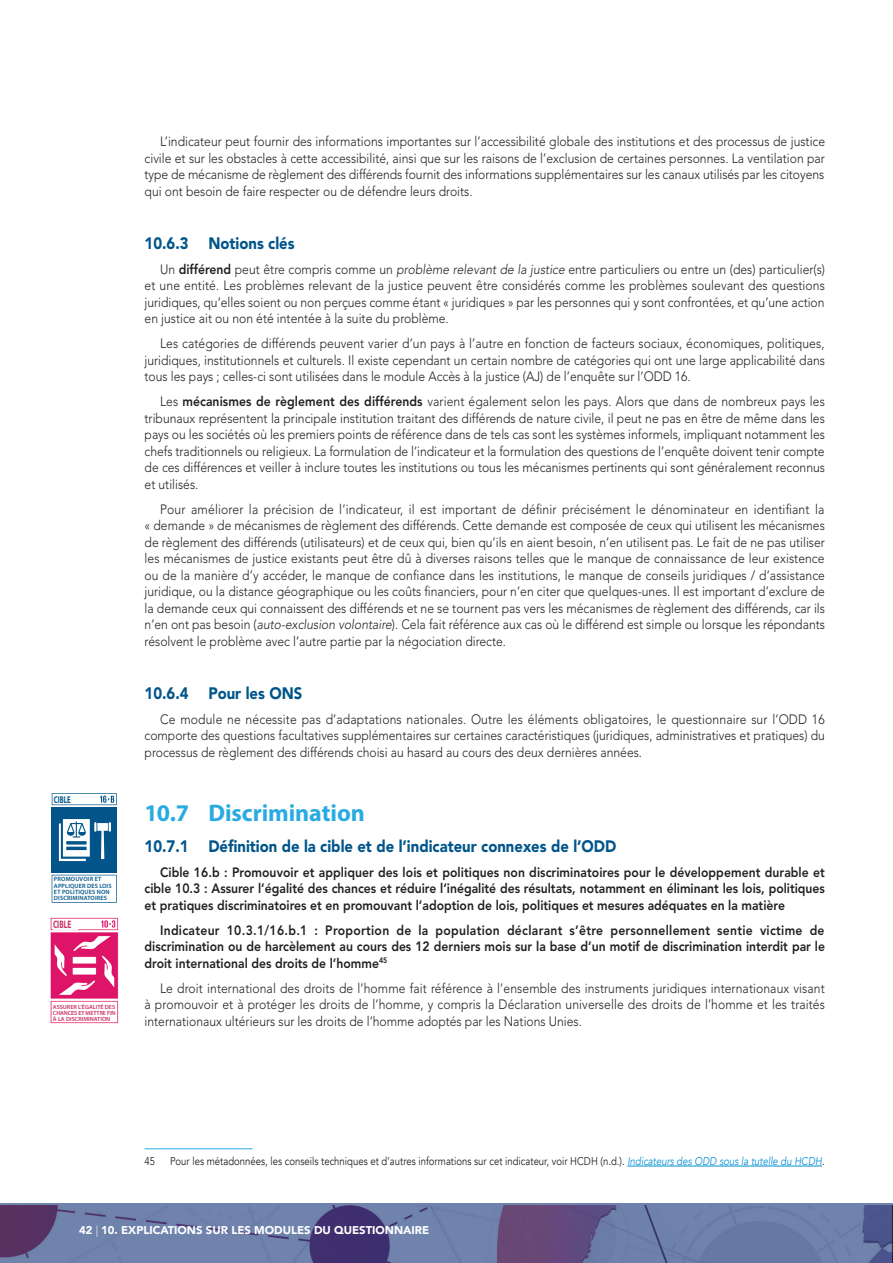
<style>
.page{position:relative;width:893px;height:1263px;background:#fff}
.page>*{position:absolute;margin:0;border:0;box-sizing:border-box;transform-origin:0 0}
.Head_2{font:700 24px "Myriad Pro";letter-spacing:-.005em;color:#29abe2}
.Head_3{font:900 16.5px "Avenir LT Std";color:#01558a;scale:.9 1}
._07_body{font:300 13.5px/16.5px "Avenir LT Std";color:#231f20;text-align:justify;scale:.9 1}
._07_body-2{font:800 13.5px/16.5px "Avenir LT Std";color:#231f20;text-align:justify;scale:.9 1}
.Footnotes{font:11.25px "Avenir";color:#231f20;scale:.85 1}
.t1{font:900 11.25px "Avenir";color:#fff}
._07_body-3{font:700 10.8px "Myriad Pro";color:#ca3267;scale:.67 1}
.t2{font:700 9.9px "Myriad Pro";color:#01558a;scale:.67 1}
.t3{font:600 6.15px/6.1px "Myriad Pro";letter-spacing:.02em;color:#01558a}
._07_body-4{font:600 6px/6px "Myriad Pro";color:#ca3267;text-align:justify}
.s1{font-weight:800}
.s2{font-style:italic}
.s3{font-style:italic;color:#028fd4}
.s4{font-weight:300}
</style>
<div class="page">
<svg style="left:0;top:1203px;width:893px;height:60px;background:#666f9b"></svg>
<hr style="left:145px;top:1148px;width:108px;height:1px;background:#29abe2">
<hr style="left:627px;top:1166px;width:195px;height:1px;background:#028fd4">
<img style="left:50px;top:917px;width:69px;height:107px">
<svg style="left:51px;top:793px;width:66px;height:110px"></svg>
<div style="left:52px;top:807px;width:65px;height:65px;background:#01558a"></div>
<svg style="left:52px;top:793px;width:65px;height:12px"></svg>
<svg style="left:52px;top:875px;width:65px;height:28px"></svg>
<svg style="left:59px;top:819px;width:52px;height:42px"></svg>
<div style="left:53px;top:920px;width:24px;height:9px;background:#fff"></div>
<div style="left:53px;top:1003px;width:63px;height:19px;background:#fff"></div>
<p class="t2" style="left:54px;top:793px;width:26px">CIBLE</p>
<p class="t3" style="left:54px;top:876px;width:59px">PROMOUVOIR ET<br>APPLIQUER DES LOIS<br>ET POLITIQUES NON<br>DISCRIMINATOIRES</p>
<p class="_07_body-3" style="left:53px;top:917px;width:29px">CIBLE</p>
<p class="_07_body-4" style="left:53px;top:1003px;width:64px">ASSURER L’ÉGALITÉ DES CHANCES ET METTRE FIN À LA DISCRIMINATION</p>
<p class="_07_body" style="left:145px;top:133px;width:758px;text-indent:16px">L’indicateur peut fournir des informations importantes sur l’accessibilité globale des institutions et des processus de justice civile et sur les obstacles à cette accessibilité, ainsi que sur les raisons de l’exclusion de certaines personnes. La ventilation par type de mécanisme de règlement des différends fournit des informations supplémentaires sur les canaux utilisés par les citoyens qui ont besoin de faire respecter ou de défendre leurs droits.</p>
<p class="Head_3" style="left:145px;top:233px;width:168px">10.6.3 Notions clés</p>
<p class="_07_body" style="left:145px;top:261px;width:758px;text-indent:16px">Un <span class="s1">différend</span> peut être compris comme un <span class="s2">problème relevant de la justice</span> entre particuliers ou entre un (des) particulier(s) et une entité. Les problèmes relevant de la justice peuvent être considérés comme les problèmes soulevant des questions juridiques, qu’elles soient ou non perçues comme étant « juridiques » par les personnes qui y sont confrontées, et qu’une action en justice ait ou non été intentée à la suite du problème.</p>
<p class="_07_body" style="left:145px;top:335px;width:757px;text-indent:16px">Les catégories de différends peuvent varier d’un pays à l’autre en fonction de facteurs sociaux, économiques, politiques, juridiques, institutionnels et culturels. Il existe cependant un certain nombre de catégories qui ont une large applicabilité dans tous les pays ; celles-ci sont utilisées dans le module Accès à la justice (AJ) de l’enquête sur l’ODD 16.</p>
<p class="_07_body" style="left:145px;top:393px;width:757px;text-indent:16px">Les <span class="s1">mécanismes de règlement des différends</span> varient également selon les pays. Alors que dans de nombreux pays les tribunaux représentent la principale institution traitant des différends de nature civile, il peut ne pas en être de même dans les pays ou les sociétés où les premiers points de référence dans de tels cas sont les systèmes informels, impliquant notamment les chefs traditionnels ou religieux. La formulation de l’indicateur et la formulation des questions de l’enquête doivent tenir compte de ces différences et veiller à inclure toutes les institutions ou tous les mécanismes pertinents qui sont généralement reconnus et utilisés.</p>
<p class="_07_body" style="left:145px;top:501px;width:758px;text-indent:16px">Pour améliorer la précision de l’indicateur, il est important de définir précisément le dénominateur en identifiant la « demande » de mécanismes de règlement des différends. Cette demande est composée de ceux qui utilisent les mécanismes de règlement des différends (utilisateurs) et de ceux qui, bien qu’ils en aient besoin, n’en utilisent pas. Le fait de ne pas utiliser les mécanismes de justice existants peut être dû à diverses raisons telles que le manque de connaissance de leur existence ou de la manière d’y accéder, le manque de confiance dans les institutions, le manque de conseils juridiques / d’assistance juridique, ou la distance géographique ou les coûts financiers, pour n’en citer que quelques-unes. Il est important d’exclure de la demande ceux qui connaissent des différends et ne se tournent pas vers les mécanismes de règlement des différends, car ils n’en ont pas besoin (<span class="s2">auto-exclusion volontaire</span>). Cela fait référence aux cas où le différend est simple ou lorsque les répondants résolvent le problème avec l’autre partie par la négociation directe.</p>
<p class="Head_3" style="left:145px;top:683px;width:177px">10.6.4 Pour les ONS</p>
<p class="_07_body" style="left:145px;top:711px;width:757px;text-indent:16px">Ce module ne nécessite pas d’adaptations nationales. Outre les éléments obligatoires, le questionnaire sur l’ODD 16 comporte des questions facultatives supplémentaires sur certaines caractéristiques (juridiques, administratives et pratiques) du processus de règlement des différends choisi au hasard au cours des deux dernières années.</p>
<p class="Head_2" style="left:145px;top:797px;width:222px">10.7 Discrimination</p>
<p class="Head_3" style="left:145px;top:836px;width:526px">10.7.1 Définition de la cible et de l’indicateur connexes de l’ODD</p>
<p class="_07_body-2" style="left:145px;top:864px;width:757px;text-indent:16px">Cible 16.b : Promouvoir et appliquer des lois et politiques non discriminatoires pour le développement durable et cible 10.3 : Assurer l’égalité des chances et réduire l’inégalité des résultats, notamment en éliminant les lois, politiques et pratiques discriminatoires et en promouvant l’adoption de lois, politiques et mesures adéquates en la matière</p>
<p class="_07_body-2" style="left:145px;top:922px;width:758px;text-indent:16px">Indicateur 10.3.1/16.b.1 : Proportion de la population déclarant s’être personnellement sentie victime de discrimination ou de harcèlement au cours des 12 derniers mois sur la base d’un motif de discrimination interdit par le droit international des droits de l’homme<sup>45</sup></p>
<p class="_07_body" style="left:145px;top:980px;width:757px;text-indent:16px">Le droit international des droits de l’homme fait référence à l’ensemble des instruments juridiques internationaux visant à promouvoir et à protéger les droits de l’homme, y compris la Déclaration universelle des droits de l’homme et les traités internationaux ultérieurs sur les droits de l’homme adoptés par les Nations Unies.</p>
<p class="Footnotes" style="left:145px;top:1154px;width:14px">45</p>
<p class="Footnotes" style="left:170px;top:1154px;width:772px">Pour les métadonnées, les conseils techniques et d’autres informations sur cet indicateur, voir HCDH (n.d.). <span class="s3">Indicateurs des ODD sous la tutelle du HCDH</span>.</p>
<p class="t1" style="left:79px;top:1220px;width:108px">42 <span class="s4">|</span> 10. EXPLICATIONS</p>
<p class="t1" style="left:206px;top:1220px;width:9px">SUR</p>
<p class="t1" style="left:231px;top:1220px;width:8px">LES</p>
<p class="t1" style="left:254px;top:1220px;width:20px">MODULES</p>
<p class="t1" style="left:314px;top:1220px;width:29px">DU QUEST</p>
<p class="t1" style="left:372px;top:1220px;width:14px">IONN</p>
<p class="t1" style="left:403px;top:1220px;width:20px">AIRE</p>
</div>
